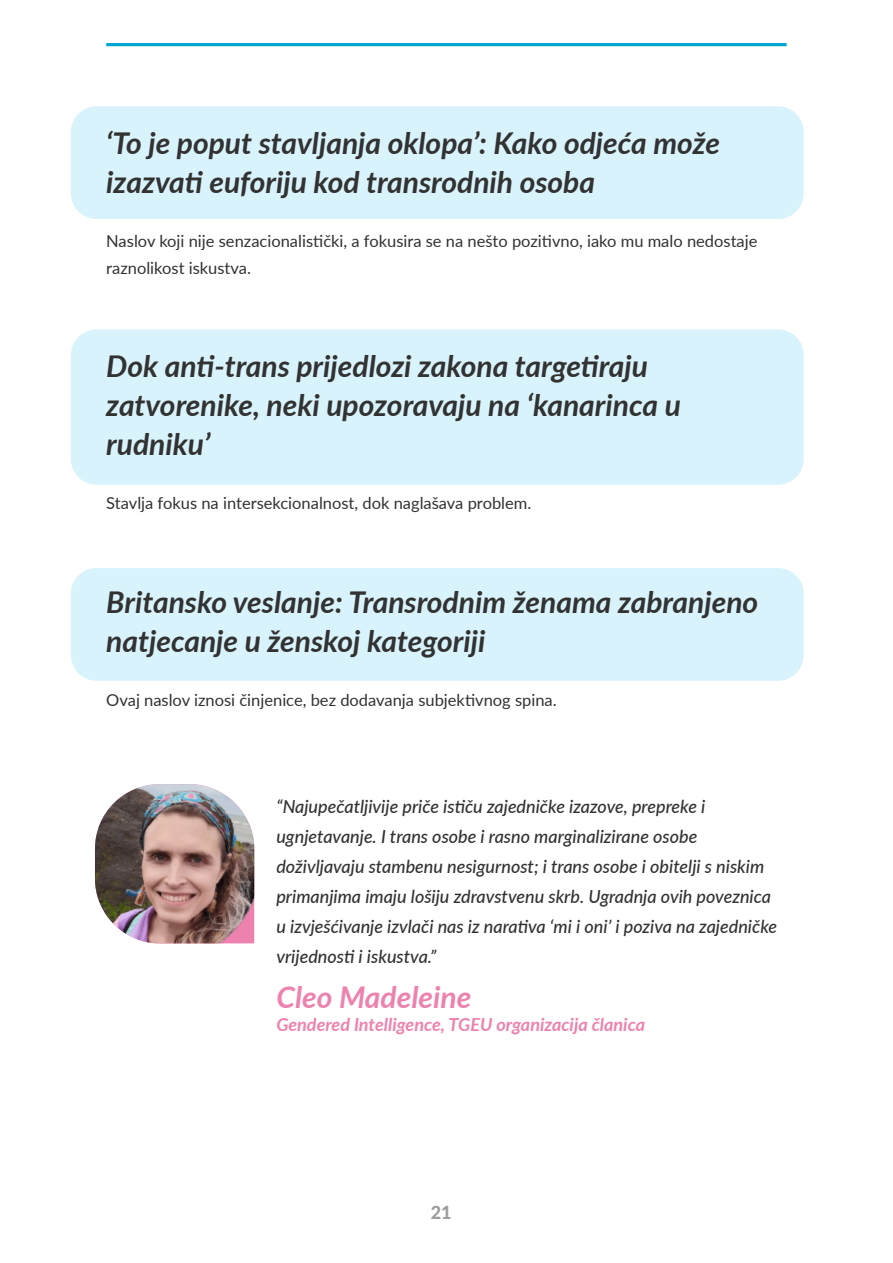
<style>
.page{position:relative;width:893px;height:1263px;background:#fff}
.page>*{position:absolute;margin:0;border:0;box-sizing:border-box;transform-origin:0 0}
.t1{font:italic 700 30px/39px "Lato";color:#323232}
.t2{font:italic 700 30px "Lato";color:#ed82ae}
.t3{font:italic 500 18px/30px "Lato";color:#323232}
.t4{font:italic 700 18px "Lato";color:#ed82ae}
.t5{font:800 18px "Lato";color:#9d9d9c}
.t6{font:16.5px/27px "Lato";color:#323232}
</style>
<div class="page">
<div style="left:71px;top:106px;width:733px;height:113px;background:#d9f3fc;border-radius:26px"></div>
<div style="left:71px;top:329px;width:733px;height:156px;background:#d9f3fc;border-radius:26px"></div>
<div style="left:71px;top:568px;width:733px;height:113px;background:#d9f3fc;border-radius:26px"></div>
<img style="left:95px;top:784px;width:159px;height:159px">
<hr style="left:106px;top:43px;width:681px;height:3px;background:#00a5d2">
<h1 class="t1" style="left:106px;top:122px;width:615px">‘To je poput stavljanja oklopa’: Kako odjeća može izazvati euforiju kod transrodnih osoba</h1>
<p class="t6" style="left:106px;top:227px;width:653px">Naslov koji nije senzacionalistički, a fokusira se na nešto pozitivno, iako mu malo nedostaje raznolikost iskustva.</p>
<h1 class="t1" style="left:106px;top:346px;width:576px">Dok anti-trans prijedlozi zakona targetiraju zatvorenike, neki upozoravaju na ‘kanarinca u rudniku’</h1>
<p class="t6" style="left:106px;top:489px;width:426px">Stavlja fokus na intersekcionalnost, dok naglašava problem.</p>
<h1 class="t1" style="left:106px;top:581px;width:653px">Britansko veslanje: Transrodnim ženama zabranjeno natjecanje u ženskoj kategoriji</h1>
<p class="t6" style="left:106px;top:686px;width:452px">Ovaj naslov iznosi činjenice, bez dodavanja subjektivnog spina.</p>
<p class="t3" style="left:276px;top:790px;width:502px">“Najupečatljivije priče ističu zajedničke izazove, prepreke i ugnjetavanje. I trans osobe i rasno marginalizirane osobe doživljavaju stambenu nesigurnost; i trans osobe i obitelji s niskim primanjima imaju lošiju zdravstvenu skrb. Ugradnja ovih poveznica u izvješćivanje izvlači nas iz narativa ‘mi i oni’ i poziva na zajedničke vrijednosti i iskustva.”</p>
<h1 class="t2" style="left:276px;top:975px;width:196px">Cleo Madeleine</h1>
<p class="t4" style="left:276px;top:1011px;width:370px">Gendered Intelligence, TGEU organizacija članica</p>
<p class="t5" style="left:431px;top:1199px;width:22px">21</p>
</div>
